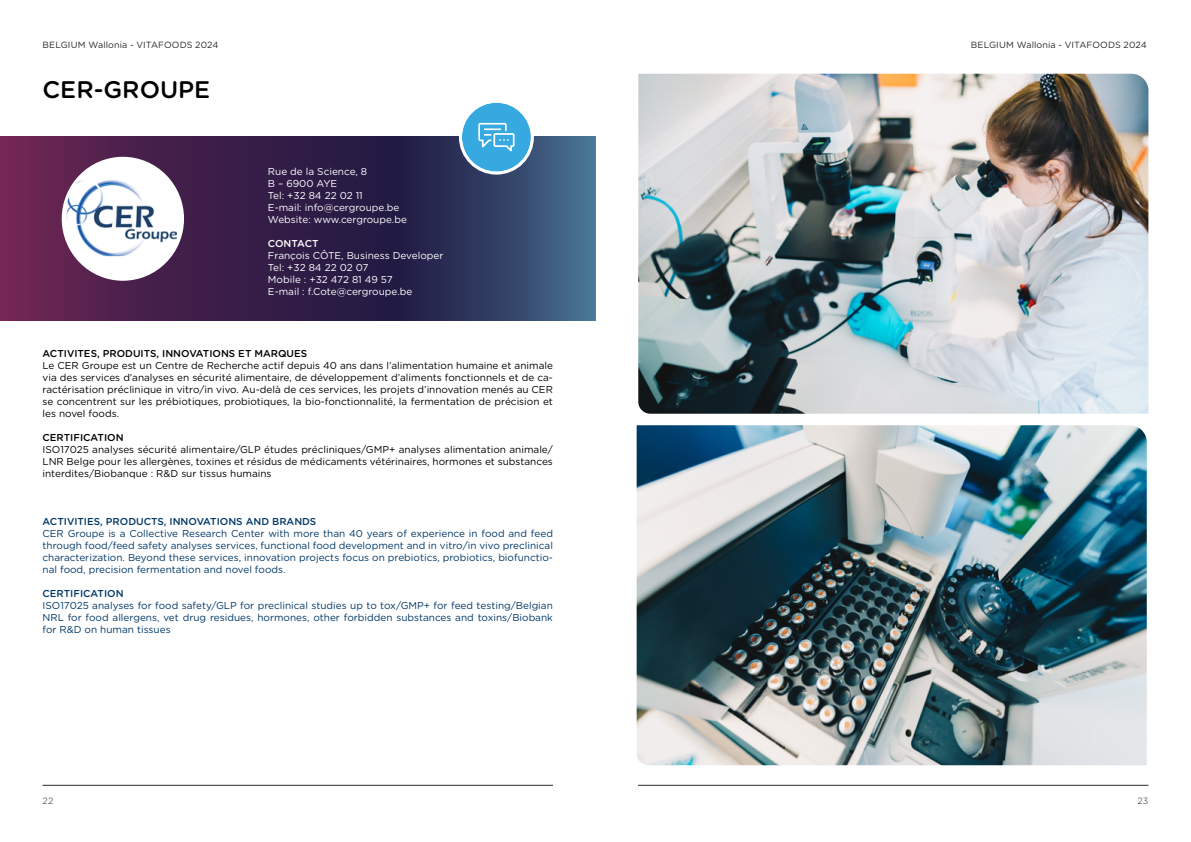
<style>
.page{position:relative;width:1191px;height:842px;background:#fff}
.page>*{position:absolute;margin:0;border:0;box-sizing:border-box;transform-origin:0 0}
.t1{font:500 24px "Gotham Rounded";color:#000}
.t2{font:10px/12px "Gotham Rounded";color:#000;text-align:justify}
.t3{font:10px/12px "Gotham Rounded";color:#003866;text-align:justify}
.t4{font:10px/12px "Gotham Rounded";color:#fff}
.t5{font:500 10px "Gotham Rounded";color:#003866}
.t6{font:500 10px "Gotham Rounded";color:#000}
.t7{font:500 10px "Gotham Rounded";letter-spacing:-.01em;color:#fff}
.t8{font:9px "Gotham Rounded";letter-spacing:.005em;color:#282827}
.t9{font:300 9px "Gotham Rounded";color:#282827}
</style>
<div class="page">
<svg style="left:0;top:137px;width:595px;height:183px;background:#3d2c55"></svg>
<div style="left:63px;top:158px;width:119px;height:121px;background:#fff;border-radius:50%"></div>
<img style="left:67px;top:180px;width:110px;height:76px">
<div style="left:62px;top:157px;width:122px;height:124px;border:3px solid #fff;border-radius:50%"></div>
<hr style="left:43px;top:785px;width:510px;height:1px;background:#282827">
<hr style="left:638px;top:785px;width:510px;height:1px;background:#282827">
<svg style="left:460px;top:102px;width:72px;height:71px"></svg>
<img style="left:638px;top:74px;width:510px;height:340px">
<img style="left:636px;top:425px;width:510px;height:340px">
<p class="t8" style="left:43px;top:39px;width:177px">BELGIUM Wallonia - VITAFOODS 2024</p>
<p class="t8" style="left:971px;top:39px;width:177px">BELGIUM Wallonia - VITAFOODS 2024</p>
<h1 class="t1" style="left:43px;top:72px;width:169px">CER-GROUPE</h1>
<p class="t4" style="left:268px;top:165px;width:140px">Rue de la Science, 8<br>B – 6900 AYE<br>Tel: +32 84 22 02 11<br>E-mail: info@cergroupe.be<br>Website: www.cergroupe.be</p>
<p class="t7" style="left:268px;top:236px;width:52px">CONTACT</p>
<p class="t4" style="left:268px;top:249px;width:177px">François CÔTE, Business Developer<br>Tel: +32 84 22 02 07<br>Mobile : +32 472 81 49 57<br>E-mail : f.Cote@cergroupe.be</p>
<p class="t6" style="left:43px;top:346px;width:266px">ACTIVITES, PRODUITS, INNOVATIONS ET MARQUES</p>
<p class="t2" style="left:43px;top:359px;width:512px">Le CER Groupe est un Centre de Recherche actif depuis 40 ans dans l’alimentation humaine et animale via des services d’analyses en sécurité alimentaire, de développement d’aliments fonctionnels et de ca&shy;ractérisation préclinique in vitro/in vivo. Au-delà de ces services, les projets d’innovation menés au CER se concentrent sur les prébiotiques, probiotiques, la bio-fonctionnalité, la fermentation de précision et les novel foods.</p>
<p class="t6" style="left:43px;top:430px;width:83px">CERTIFICATION</p>
<p class="t2" style="left:43px;top:443px;width:512px">ISO17025 analyses sécurité alimentaire/GLP études précliniques/GMP+ analyses alimentation animale/ LNR Belge pour les allergènes, toxines et résidus de médicaments vétérinaires, hormones et substances interdites/Biobanque : R&amp;D sur tissus humains</p>
<p class="t5" style="left:43px;top:514px;width:275px">ACTIVITIES, PRODUCTS, INNOVATIONS AND BRANDS</p>
<p class="t3" style="left:43px;top:527px;width:512px">CER Groupe is a Collective Research Center with more than 40 years of experience in food and feed through food/feed safety analyses services, functional food development and in vitro/in vivo preclinical characterization. Beyond these services, innovation projects focus on prebiotics, probiotics, biofunctio&shy;nal food, precision fermentation and novel foods.</p>
<p class="t5" style="left:43px;top:586px;width:83px">CERTIFICATION</p>
<p class="t3" style="left:43px;top:599px;width:512px">ISO17025 analyses for food safety/GLP for preclinical studies up to tox/GMP+ for feed testing/Belgian NRL for food allergens, vet drug residues, hormones, other forbidden substances and toxins/Biobank for R&amp;D on human tissues</p>
<p class="t9" style="left:43px;top:795px;width:12px">22</p>
<p class="t9" style="left:1137px;top:795px;width:12px">23</p>
</div>
